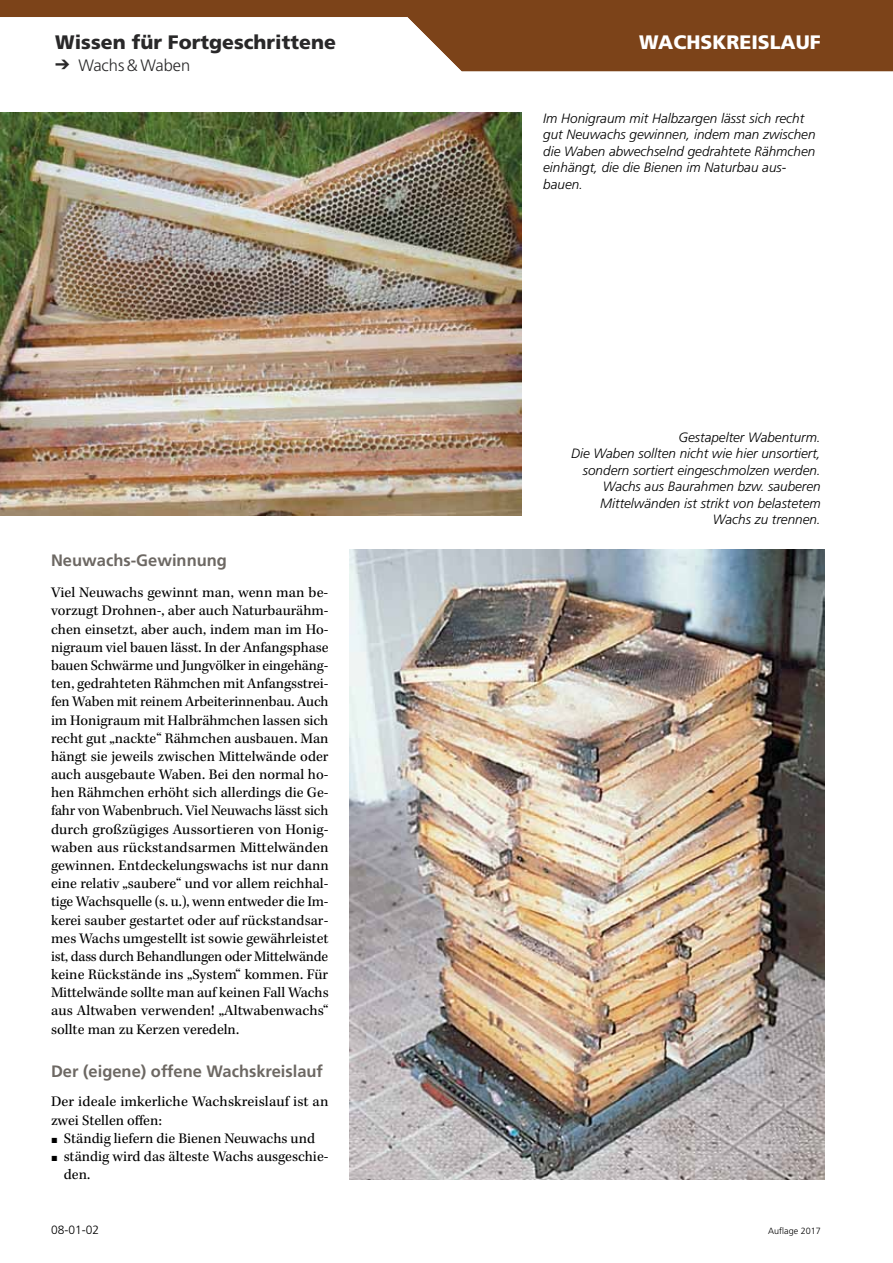
<style>
.page{position:relative;width:893px;height:1263px;background:#fff}
.page>*{position:absolute;margin:0;border:0;box-sizing:border-box;transform-origin:0 0}
.t1{font:900 19.5px "Frutiger LT Std";color:#292829}
.t2{font:900 19.5px "Frutiger LT Std";color:#fff}
.t3{font:700 16.5px "Frutiger LT Std";color:#6d6863}
.t4{font:300 16.5px "Frutiger LT Std";color:#292829}
.t5{font:15px/18.1px "Kepler Std";letter-spacing:.005em;color:#000}
.t6{font:italic 300 13.5px/16.5px "Frutiger LT Std";color:#000}
.t7{font:300 12px "Frutiger LT Std";color:#000}
.t8{font:300 9px "Frutiger LT Std";color:#000}
.s1{font-family:"Carta Std";font-weight:400}
</style>
<div class="page">
<svg style="left:0;top:0;width:893px;height:71px;fill:#7c4319"></svg>
<img style="left:0;top:113px;width:522px;height:403px">
<img style="left:350px;top:550px;width:474px;height:629px">
<h1 class="t1" style="left:55px;top:30px;width:282px">Wissen für Fortgeschrittene</h1>
<h1 class="t2" style="left:639px;top:30px;width:183px">wachskreislauf</h1>
<p class="t4" style="left:55px;top:56px;width:137px"><span class="s1">→</span> Wachs &amp; Waben</p>
<p class="t6" style="left:543px;top:110px;width:274px">Im Honigraum mit Halbzargen lässt sich recht gut Neuwachs gewinnen, indem man zwischen die Waben abwechselnd gedrahtete Rähmchen einhängt, die die Bienen im Naturbau aus&shy;bauen.</p>
<p class="t3" style="left:51px;top:550px;width:177px">Neuwachs-Gewinnung</p>
<p class="t5" style="left:51px;top:584px;width:279px;text-align:justify">Viel Neuwachs gewinnt man, wenn man be&shy;vorzugt Drohnen-, aber auch Naturbaurähm&shy;chen einsetzt, aber auch, indem man im Ho&shy;nigraum viel bauen lässt. In der Anfangsphase bauen Schwärme und Jungvölker in eingehäng&shy;ten, gedrahteten Rähmchen mit Anfangsstrei&shy;fen Waben mit reinem Arbeiterinnenbau. Auch im Honigraum mit Halbrähmchen lassen sich recht gut „nackte“ Rähmchen ausbauen. Man hängt sie jeweils zwischen Mittelwände oder auch ausgebaute Waben. Bei den normal ho&shy;hen Rähmchen erhöht sich allerdings die Ge&shy;fahr von Wabenbruch. Viel Neuwachs lässt sich durch großzügiges Aussortieren von Honig&shy;waben aus rückstandsarmen Mittelwänden gewinnen. Entdeckelungswachs ist nur dann eine relativ „saubere“ und vor allem reichhal&shy;tige Wachsquelle (s. u.), wenn entweder die Im&shy;kerei sauber gestartet oder auf rückstandsar&shy;mes Wachs umgestellt ist sowie gewährleistet ist, dass durch Behandlungen oder Mittelwände keine Rückstände ins „System“ kommen. Für Mittelwände sollte man auf keinen Fall Wachs aus Altwaben verwenden! „Altwabenwachs“ sollte man zu Kerzen veredeln.</p>
<p class="t3" style="left:51px;top:1062px;width:274px">Der (eigene) offene Wachskreislauf</p>
<p class="t5" style="left:51px;top:1093px;width:279px">Der ideale imkerliche Wachskreislauf ist an zwei Stellen offen:</p>
<p class="t5" style="left:51px;top:1129px;width:266px">▪ Ständig liefern die Bienen Neuwachs und</p>
<p class="t5" style="left:64px;top:1148px;width:266px;text-indent:-13px">▪ ständig wird das älteste Wachs ausgeschie&shy;den.</p>
<p class="t6" style="left:571px;top:429px;width:251px;text-align:right">Gestapelter Wabenturm.<br>Die Waben sollten nicht wie hier unsortiert, sondern sortiert eingeschmolzen werden.<br>Wachs aus Baurahmen bzw. sauberen Mittelwänden ist strikt von belastetem Wachs zu trennen.</p>
<p class="t7" style="left:51px;top:1223px;width:50px">08-01-02</p>
<p class="t8" style="left:768px;top:1225px;width:54px">Auflage 2017</p>
</div>
